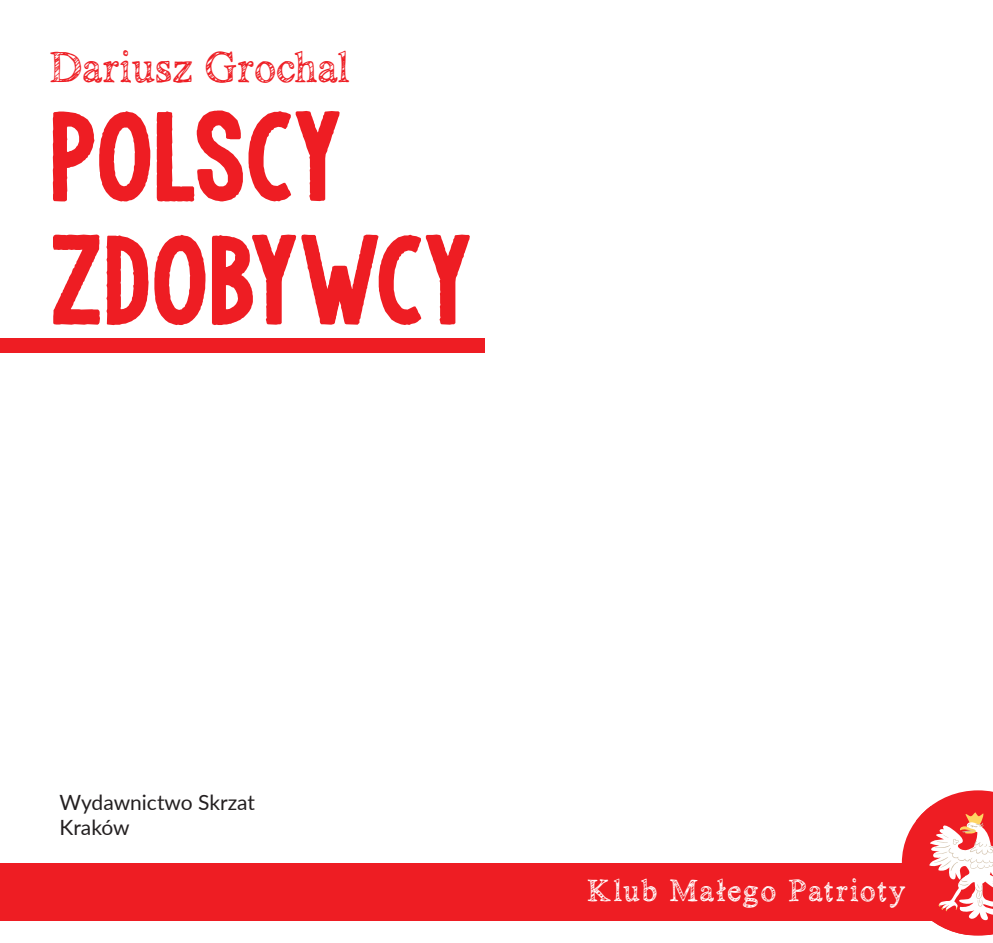
<style>
.page{position:relative;width:993px;height:943px;background:#fff}
.page>*{position:absolute;margin:0;border:0;box-sizing:border-box;transform-origin:0 0}
.t1{font:136.85px/123.5px "KG Tangled Up In You 2";color:#ee1d23}
.t2{font:39.55px "KG No Regrets Sketch";color:#ee1d23}
.t3{font:28.35px "KG No Regrets Sketch";letter-spacing:.07em;color:#fff}
.t4{font:21px/25.2px "Lato";color:#231f20}
</style>
<div class="page">
<div style="left:0;top:863px;width:977px;height:57px;background:#ee1d23"></div>
<svg style="left:901px;top:790px;width:92px;height:145px"></svg>
<div style="left:0;top:339px;width:484px;height:14px;background:#ee1d23"></div>
<h2 class="t2" style="left:50px;top:41px;width:301px">Dariusz Grochal</h2>
<h1 class="t1" style="left:50px;top:97px;width:424px">POLSCY<br>ZDOBYWCY</h1>
<p class="t4" style="left:60px;top:788px;width:197px">Wydawnictwo Skrzat<br>Kraków</p>
<h3 class="t3" style="left:587px;top:871px;width:320px">Klub Małego Patrioty</h3>
</div>
